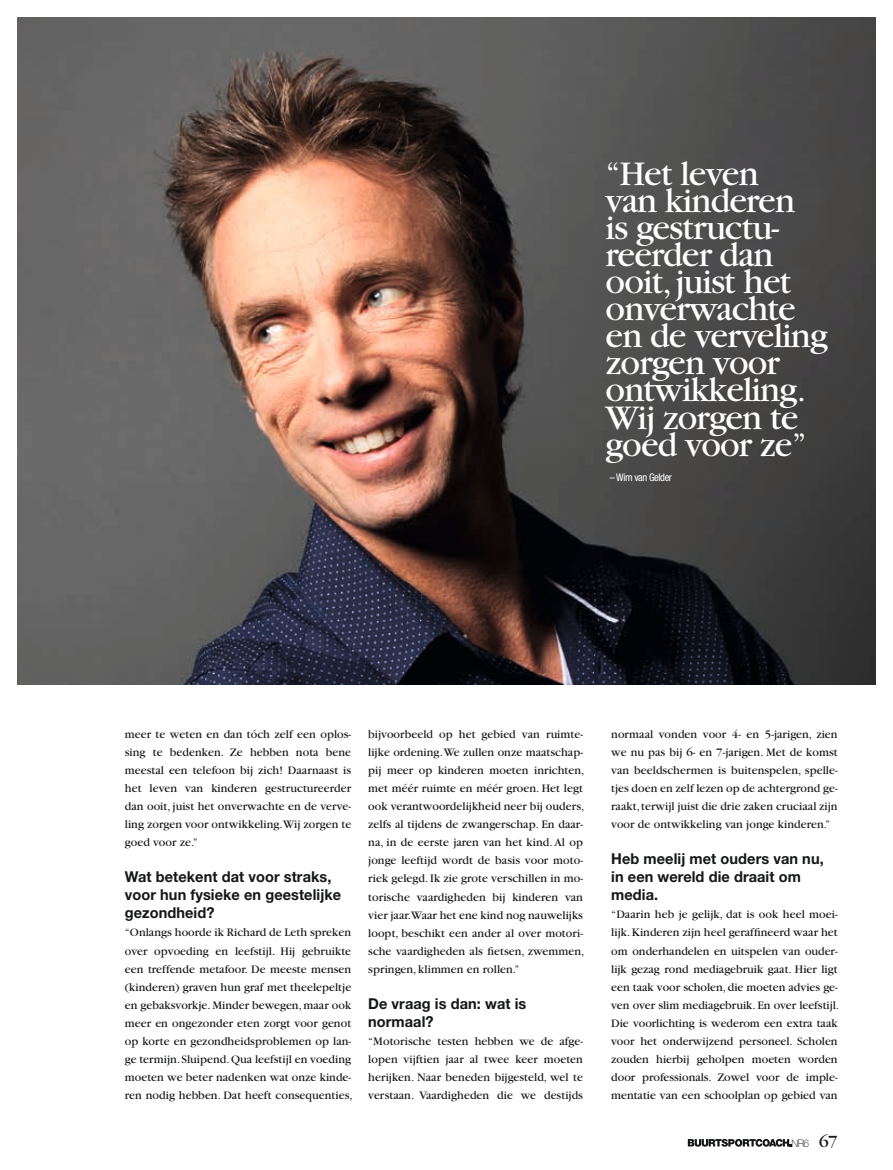
<style>
.page{position:relative;width:893px;height:1170px;background:#fff}
.page>*{position:absolute;margin:0;border:0;box-sizing:border-box;transform-origin:0 0}
.t1{font:36px/27px "Garamond";letter-spacing:-.025em;color:#fff}
.t2{font:700 15px/18px "Helvetica Neue LT Std";letter-spacing:.005em;color:#151616}
.t3{font:12px/18px "Garamond";letter-spacing:.005em;color:#151616;text-align:justify}
.t4{font:condensed 10.5px "Helvetica Neue LT Std";letter-spacing:-.04em;color:#fff}
.t5{font:100 10.35px "Helvetica Neue LT Std";color:#000204}
.s1{font-family:"Garamond";font-weight:400;font-size:18px;color:#151616}
</style>
<div class="page">
<svg style="left:688px;top:1138px;width:104px;height:8px"></svg>
<img style="left:17px;top:17px;width:859px;height:667px">
<h1 class="t1" style="left:606px;top:161px;width:224px">“Het leven<br>van kinderen<br>is gestructu&shy;reerder dan ooit, juist het onverwachte en de verveling zorgen voor ontwikkeling.<br>Wij zorgen te goed voor ze”</h1>
<p class="t4" style="left:610px;top:471px;width:64px">– Wim van Gelder</p>
<p class="t3" style="left:125px;top:725px;width:228px">meer te weten en dan tóch zelf een oplos&shy;sing te bedenken. Ze hebben nota bene meestal een telefoon bij zich! Daarnaast is het leven van kinderen gestructureerder dan ooit, juist het onverwachte en de verve&shy;ling zorgen voor ontwikkeling.Wij zorgen te goed voor ze.”</p>
<p class="t2" style="left:125px;top:867px;width:218px">Wat betekent dat voor straks, voor hun fysieke en geestelijke gezondheid?</p>
<p class="t3" style="left:125px;top:923px;width:229px;text-align:left">“Onlangs hoorde ik Richard de Leth spreken over opvoeding en leefstijl. Hij gebruikte een treffende metafoor. De meeste mensen (kinderen) graven hun graf met theelepeltje en gebaksvorkje. Minder bewegen, maar ook meer en ongezonder eten zorgt voor genot op korte en gezondheidsproblemen op lan&shy;ge termijn. Sluipend. Qua leefstijl en voeding moeten we beter nadenken wat onze kinde&shy;ren nodig hebben. Dat heeft consequenties,</p>
<p class="t3" style="left:368px;top:725px;width:218px;text-align:left">bijvoorbeeld op het gebied van ruimte&shy;lijke ordening. We zullen onze maatschap&shy;pij meer op kinderen moeten inrichten, met méér ruimte en méér groen. Het legt ook verantwoordelijkheid neer bij ouders, zelfs al tijdens de zwangerschap. En daar&shy;na, in de eerste jaren van het kind. Al op jonge leeftijd wordt de basis voor moto&shy;riek gelegd. Ik zie grote verschillen in mo&shy;torische vaardigheden bij kinderen van vier jaar.Waar het ene kind nog nauwelijks loopt, beschikt een ander al over motori&shy;sche vaardigheden als fietsen, zwemmen, springen, klimmen en rollen.”</p>
<p class="t2" style="left:368px;top:993px;width:160px">De vraag is dan: wat is normaal?</p>
<p class="t3" style="left:368px;top:1031px;width:216px">“Motorische testen hebben we de afge&shy;lopen vijftien jaar al twee keer moeten herijken. Naar beneden bijgesteld, wel te verstaan. Vaardigheden die we destijds</p>
<p class="t3" style="left:611px;top:725px;width:228px">normaal vonden voor 4- en 5-jarigen, zien we nu pas bij 6- en 7-jarigen. Met de komst van beeldschermen is buitenspelen, spelle&shy;tjes doen en zelf lezen op de achtergrond ge&shy;raakt, terwijl juist die drie zaken cruciaal zijn voor de ontwikkeling van jonge kinderen.”</p>
<p class="t2" style="left:611px;top:849px;width:214px">Heb meelij met ouders van nu, in een wereld die draait om media.</p>
<p class="t3" style="left:611px;top:905px;width:229px">“Daarin heb je gelijk, dat is ook heel moei&shy;lijk. Kinderen zijn heel geraffineerd waar het om onderhandelen en uitspelen van ouder&shy;lijk gezag rond mediagebruik gaat. Hier ligt een taak voor scholen, die moeten advies ge&shy;ven over slim mediagebruik. En over leefstijl.<br>Die voorlichting is wederom een extra taak voor het onderwijzend personeel. Scholen zouden hierbij geholpen moeten worden door professionals. Zowel voor de imple&shy;mentatie van een schoolplan op gebied van</p>
<p class="t5" style="left:792px;top:1136px;width:48px">NR6 <span class="s1">67</span></p>
</div>
